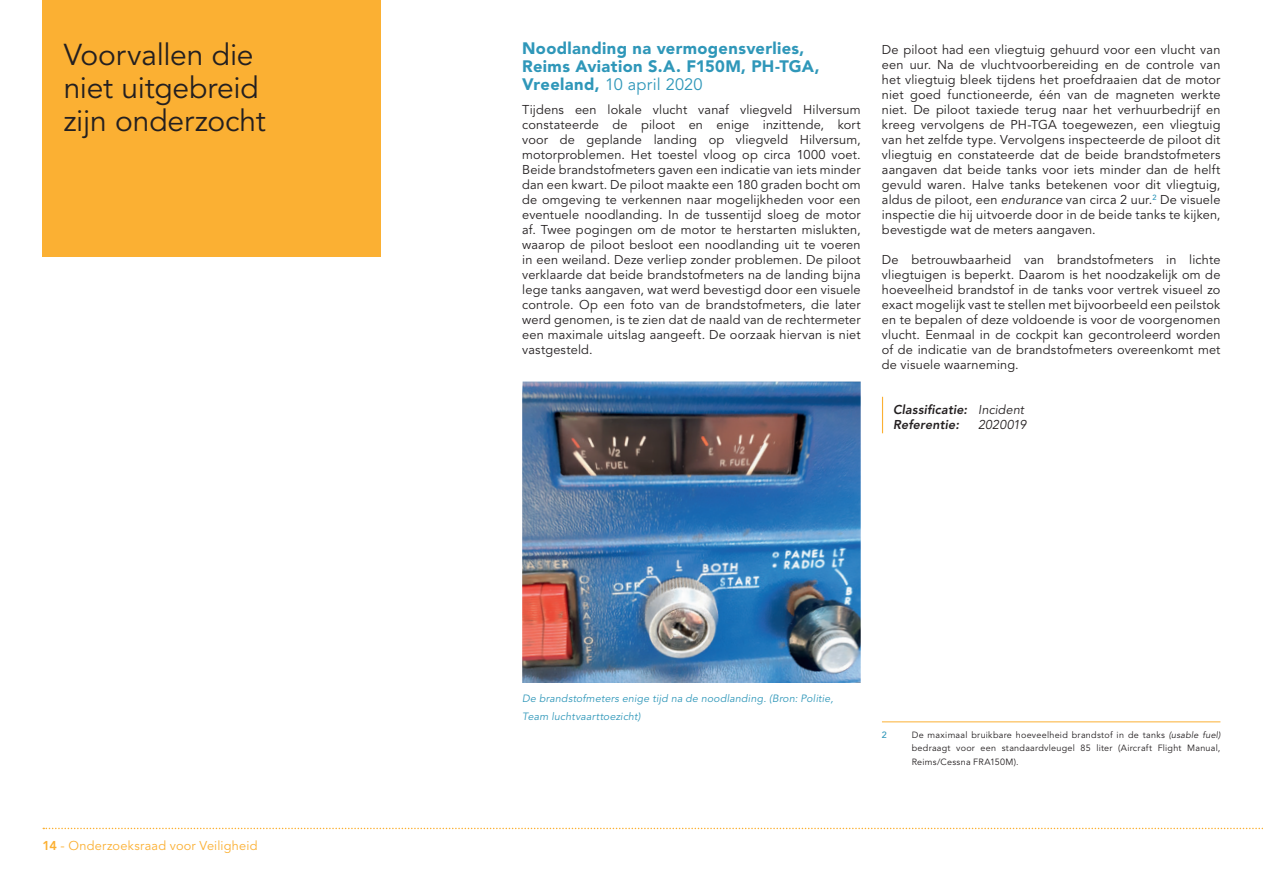
<style>
.page{position:relative;width:1263px;height:893px;background:#fff}
.page>*{position:absolute;margin:0;border:0;box-sizing:border-box;transform-origin:0 0}
.t1{font:30px/33px "Avenir LT Std";letter-spacing:-.005em;color:#231f20}
.t2{font:900 16.5px/18px "Avenir LT Std";letter-spacing:.02em;color:#2f97b9}
.t3{font:12.75px/15px "Avenir LT Std";letter-spacing:.01em;color:#231f20;text-align:justify}
.t4{font:italic 800 12.75px/15px "Avenir LT Std";letter-spacing:.015em;color:#231f20}
.t5{font:12.75px "Avenir LT Std";letter-spacing:.02em;color:#fbb033}
.t6{font:italic 12.75px "Avenir LT Std";letter-spacing:.01em;color:#231f20}
.t7{font:italic 10.5px/18px "Avenir LT Std";letter-spacing:.02em;color:#2f97b9}
.t8{font:9px/13.5px "Avenir LT Std";letter-spacing:.025em;color:#231f20;text-align:justify}
.t9{font:500 9px "Avenir LT Std";color:#2f97b9}
.s1{font-weight:800}
.s2{font-weight:400}
.s3{font-style:italic}
</style>
<div class="page">
<svg style="left:43px;top:828px;width:1220px;height:1px"></svg>
<img style="left:522px;top:382px;width:339px;height:301px">
<hr style="left:882px;top:397px;width:1px;height:36px;background:#fbb033">
<hr style="left:882px;top:722px;width:338px;height:1px;background:#fbb033">
<div style="left:43px;top:0;width:338px;height:257px;background:#fbb033"></div>
<h1 class="t1" style="left:64px;top:39px;width:204px">Voorvallen die niet uitgebreid zijn onderzocht</h1>
<p class="t5" style="left:43px;top:838px;width:216px"><span class="s1">14</span> - Onderzoeksraad voor Veiligheid</p>
<p class="t2" style="left:522px;top:39px;width:299px">Noodlanding na vermogensverlies,<br>Reims Aviation S.A. F150M, PH-TGA,<br>Vreeland, <span class="s2">10 april 2020</span></p>
<p class="t3" style="left:522px;top:102px;width:340px">Tijdens een lokale vlucht vanaf vliegveld Hilversum constateerde de piloot en enige inzittende, kort voor de geplande landing op vliegveld Hilversum, motorproblemen. Het toestel vloog op circa 1000 voet.<br>Beide brandstofmeters gaven een indicatie van iets minder dan een kwart. De piloot maakte een 180 graden bocht om de omgeving te verkennen naar mogelijkheden voor een eventuele noodlanding. In de tussentijd sloeg de motor af. Twee pogingen om de motor te herstarten mislukten, waarop de piloot besloot een noodlanding uit te voeren in een weiland. Deze verliep zonder problemen. De piloot verklaarde dat beide brandstofmeters na de landing bijna lege tanks aangaven, wat werd bevestigd door een visuele controle. Op een foto van de brandstofmeters, die later werd genomen, is te zien dat de naald van de rechtermeter een maximale uitslag aangeeft. De oorzaak hiervan is niet vastgesteld.</p>
<p class="t3" style="left:882px;top:42px;width:340px">De piloot had een vliegtuig gehuurd voor een vlucht van een uur. Na de vluchtvoorbereiding en de controle van het vliegtuig bleek tijdens het proefdraaien dat de motor niet goed functioneerde, één van de magneten werkte niet. De piloot taxiede terug naar het verhuurbedrijf en kreeg vervolgens de PH-TGA toegewezen, een vliegtuig van het zelfde type. Vervolgens inspecteerde de piloot dit vliegtuig en constateerde dat de beide brandstofmeters aangaven dat beide tanks voor iets minder dan de helft gevuld waren. Halve tanks betekenen voor dit vliegtuig, aldus de piloot, een <span class="s3">endurance</span> van circa 2 uur.<sup>2</sup> De visuele inspectie die hij uitvoerde door in de beide tanks te kijken, bevestigde wat de meters aangaven.</p>
<p class="t3" style="left:882px;top:252px;width:340px">De betrouwbaarheid van brandstofmeters in lichte vliegtuigen is beperkt. Daarom is het noodzakelijk om de hoeveelheid brandstof in de tanks voor vertrek visueel zo exact mogelijk vast te stellen met bijvoorbeeld een peilstok en te bepalen of deze voldoende is voor de voorgenomen vlucht. Eenmaal in de cockpit kan gecontroleerd worden of de indicatie van de brandstofmeters overeenkomt met de visuele waarneming.</p>
<p class="t4" style="left:893px;top:402px;width:132px">Classificatie: <span class="s2">Incident<br></span>Referentie:</p>
<p class="t6" style="left:978px;top:417px;width:50px">2020019</p>
<p class="t7" style="left:522px;top:690px;width:313px">De brandstofmeters enige tijd na de noodlanding. (Bron: Politie,<br>Team luchtvaarttoezicht)</p>
<p class="t9" style="left:882px;top:729px;width:7px">2</p>
<p class="t8" style="left:912px;top:728px;width:310px">De maximaal bruikbare hoeveelheid brandstof in de tanks <span class="s3">(usable fuel) </span>bedraagt voor een standaardvleugel 85 liter (Aircraft Flight Manual, Reims/Cessna FRA150M).</p>
</div>
